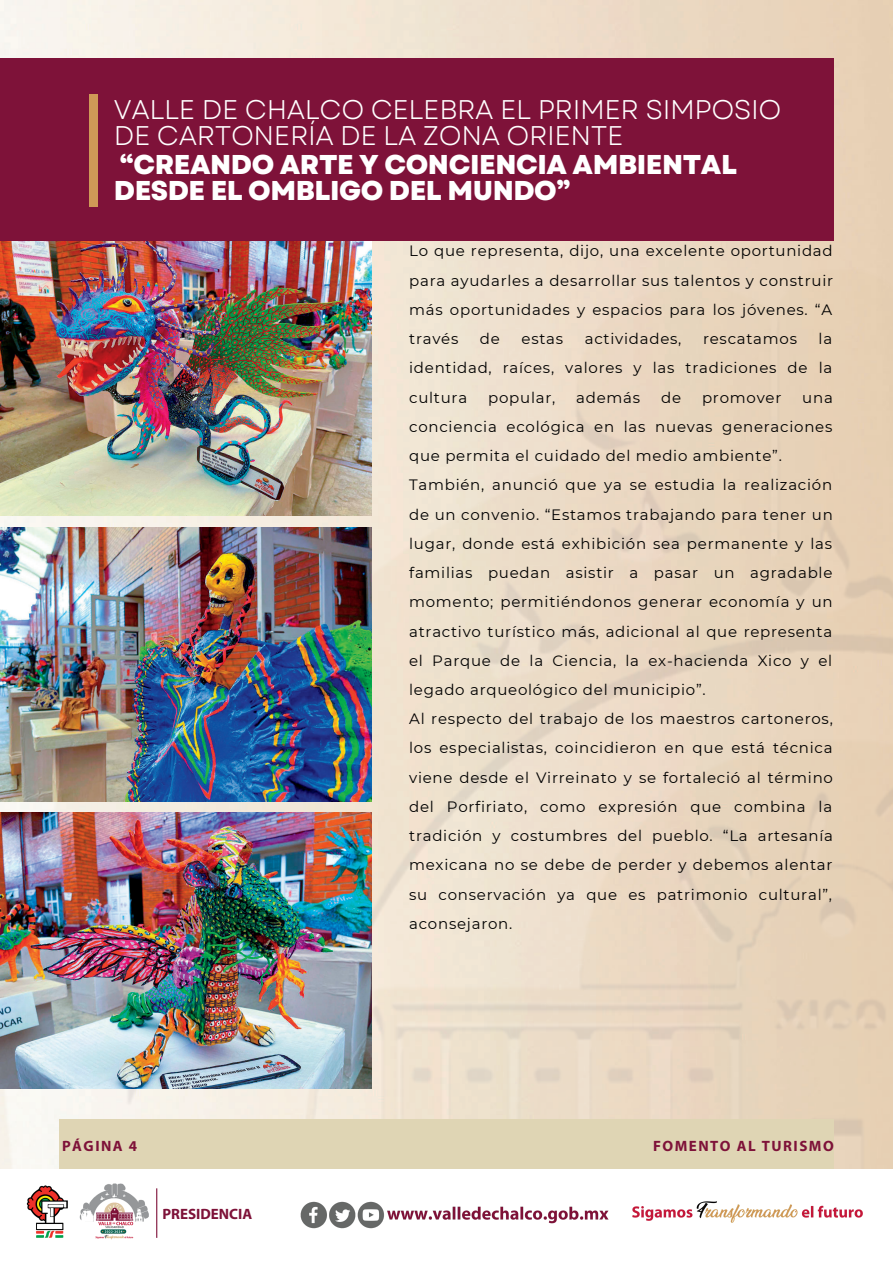
<style>
.page{position:relative;width:893px;height:1264px;background:#fff}
.page>*{position:absolute;margin:0;border:0;box-sizing:border-box;transform-origin:0 0}
.t1{font:800 27.15px/26.1px "Garet";letter-spacing:-.015em;color:#fff}
.t2{font:27px/25.8px "Garet";letter-spacing:-.015em;color:#fff}
.t3{font:15px/29.2px "Montserrat";letter-spacing:.05em;color:#000;text-align:justify}
.t4{font:700 15px "Myriad Pro";letter-spacing:.1em;color:#7e1239}
.t5{font:700 15px "Myriad Pro";color:#7e1239}
</style>
<div class="page">
<img style="left:0;top:0;width:892px;height:241px">
<img style="left:0;top:241px;width:892px;height:928px">
<img style="left:0;top:241px;width:371px;height:275px">
<img style="left:0;top:527px;width:371px;height:274px">
<img style="left:0;top:812px;width:371px;height:276px">
<div style="left:0;top:59px;width:833px;height:182px;background:#7e1239"></div>
<div style="left:89px;top:94px;width:9px;height:112px;background:#cf9957"></div>
<div style="left:59px;top:1119px;width:774px;height:50px;background:#dfd5b4"></div>
<img style="left:300px;top:1201px;width:309px;height:28px">
<img style="left:27px;top:1185px;width:41px;height:53px">
<img style="left:79px;top:1183px;width:79px;height:57px">
<hr style="left:156px;top:1188px;width:1px;height:49px;background:#7e1239">
<img style="left:632px;top:1201px;width:231px;height:22px">
<h2 class="t2" style="left:114px;top:96px;width:669px">VALLE DE CHALCO CELEBRA EL PRIMER SIMPOSIO<br>DE CARTONERÍA DE LA ZONA ORIENTE</h2>
<h1 class="t1" style="left:114px;top:151px;width:624px">“CREANDO ARTE Y CONCIENCIA AMBIENTAL<br>DESDE EL OMBLIGO DEL MUNDO”</h1>
<p class="t4" style="left:62px;top:1139px;width:77px">PÁGINA 4</p>
<p class="t5" style="left:162px;top:1208px;width:91px">PRESIDENCIA</p>
<p class="t3" style="left:409px;top:236px;width:425px">Lo que representa, dijo, una excelente oportunidad para ayudarles a desarrollar sus talentos y construir más oportunidades y espacios para los jóvenes. “A través</p>
<p class="t3" style="left:409px;top:324px;width:424px;text-indent:409px">la identidad, raíces, valores y las tradiciones de la cultura</p>
<p class="t3" style="left:480px;top:324px;width:21px">de</p>
<p class="t3" style="left:521px;top:324px;width:43px">estas</p>
<p class="t3" style="left:584px;top:324px;width:98px">actividades,</p>
<p class="t3" style="left:703px;top:324px;width:95px">rescatamos</p>
<p class="t3" style="left:488px;top:382px;width:69px">popular,</p>
<p class="t3" style="left:576px;top:382px;width:65px">además</p>
<p class="t3" style="left:661px;top:382px;width:21px">de</p>
<p class="t3" style="left:702px;top:382px;width:81px">promover</p>
<p class="t3" style="left:409px;top:382px;width:425px;text-align:left;text-indent:393px">una conciencia ecológica en las nuevas generaciones que permita el cuidado del medio ambiente”.<br>También, anunció que ya se estudia la realización de un convenio. “Estamos trabajando para tener un lugar, donde está exhibición sea permanente y las familias puedan asistir a pasar un agradable momento; permitiéndonos generar economía y un atractivo turístico más, adicional al que representa el Parque de la Ciencia, la ex-hacienda Xico y el legado arqueológico del municipio”.<br>Al respecto del trabajo de los maestros cartoneros, los especialistas, coincidieron en que está técnica viene desde el Virreinato y se fortaleció al término del Porfiriato, como expresión que combina la tradición y costumbres del pueblo. “La artesanía mexicana no se debe de perder y debemos alentar su conservación ya que es patrimonio cultural”, aconsejaron.</p>
<p class="t4" style="left:653px;top:1139px;width:182px">FOMENTO AL TURISMO</p>
</div>
